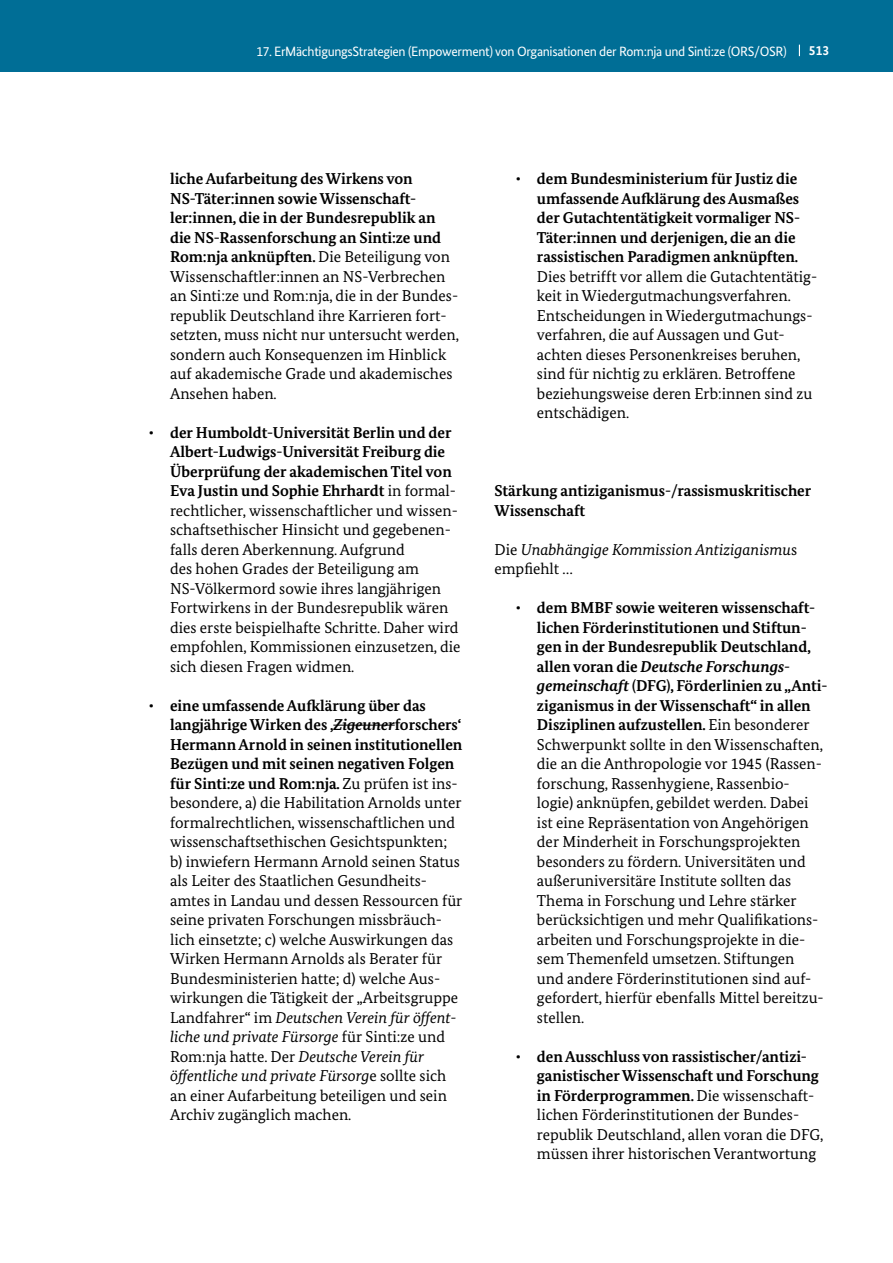
<style>
.page{position:relative;width:893px;height:1263px;background:#fff}
.page>*{position:absolute;margin:0;border:0;box-sizing:border-box;transform-origin:0 0}
.t1{font:15.75px/19.5px "Bundes Serif";color:#000}
.t2{font:700 15.75px/19.5px "Bundes Serif";letter-spacing:-.005em;color:#000}
.t3{font:italic 15.75px/19.5px "Bundes Serif";color:#000}
.t4{font:13.5px "Bundes Sans";letter-spacing:-.025em;color:#fff}
.t5{font:700 13.5px "Bundes Sans";color:#fff}
.s1{font-weight:700}
.s2{font-weight:700;font-style:italic}
.s3{font-style:italic}
.s4{font-style:normal}
</style>
<div class="page">
<div style="left:0;top:0;width:893px;height:72px;background:#006e96"></div>
<hr style="left:333px;top:725px;width:62px;height:1px;background:#000">
<p class="t4" style="left:256px;top:43px;width:532px">17. ErMächtigungsStrategien (Empowerment) von Organisationen der Rom:nja und Sinti:ze (ORS/OSR)</p>
<p class="t5" style="left:809px;top:42px;width:22px">513</p>
<p class="t1" style="left:170px;top:169px;width:290px"><span class="s1">liche Aufarbeitung des Wirkens von NS-Täter:innen sowie Wissenschaft&shy;ler:innen, die in der Bundesrepublik an die NS-Rassenforschung an Sinti:ze und Rom:nja anknüpften.</span> Die Beteiligung von Wissenschaftler:innen an NS-Verbrechen an Sinti:ze und Rom:nja, die in der Bundes&shy;republik Deutschland ihre Karrieren fort&shy;setzten, muss nicht nur untersucht werden, sondern auch Konsequenzen im Hinblick auf akademische Grade und akademisches Ansehen haben.</p>
<p class="t1" style="left:170px;top:422px;width:292px;text-indent:-21px">• <span class="s1">der Humboldt-Universität Berlin und der Albert-Ludwigs-Universität Freiburg die Überprüfung der akademischen Titel von Eva Justin und Sophie Ehrhardt</span> in formal&shy;rechtlicher, wissenschaftlicher und wissen&shy;schaftsethischer Hinsicht und gegebenen&shy;falls deren Aberkennung. Aufgrund<br>des hohen Grades der Beteiligung am NS-Völkermord sowie ihres langjährigen Fortwirkens in der Bundesrepublik wären dies erste beispielhafte Schritte. Daher wird empfohlen, Kommissionen einzusetzen, die sich diesen Fragen widmen.</p>
<p class="t1" style="left:170px;top:695px;width:294px;text-indent:-21px">• <span class="s1">eine umfassende Aufklärung über das langjährige Wirken des ‚</span><span class="s2">Zigeuner</span><span class="s1">forschers‘ Hermann Arnold in seinen institutionellen Bezügen und mit seinen negativen Folgen für Sinti:ze und Rom:nja.</span> Zu prüfen ist ins&shy;besondere, a) die Habilitation Arnolds unter formalrechtlichen, wissenschaftlichen und wissenschaftsethischen Gesichtspunkten; b) inwiefern Hermann Arnold seinen Status als Leiter des Staatlichen Gesundheits&shy;amtes in Landau und dessen Ressourcen für seine privaten Forschungen missbräuch&shy;lich einsetzte; c) welche Auswirkungen das Wirken Hermann Arnolds als Berater für Bundesministerien hatte; d) welche Aus&shy;wirkungen die Tätigkeit der „Arbeitsgruppe Landfahrer“ im <span class="s3">Deutschen Verein für öffent&shy;liche und private Fürsorge</span> für Sinti:ze und Rom:nja hatte. Der <span class="s3">Deutsche Verein für öffentliche und private Fürsorg</span>e sollte sich an einer Aufarbeitung beteiligen und sein Archiv zugänglich machen.</p>
<p class="t1" style="left:537px;top:169px;width:282px;text-indent:-21px">• <span class="s1">dem Bundesministerium für Justiz die umfassende Aufklärung des Ausmaßes der Gutachtentätigkeit vormaliger NS-Täter:innen und derjenigen, die an die rassistischen Paradigmen anknüpften.<br></span>Dies betrifft vor allem die Gutachtentätig&shy;keit in Wiedergutmachungsverfahren.<br>Entscheidungen in Wiedergutmachungs&shy;verfahren, die auf Aussagen und Gut&shy;achten dieses Personenkreises beruhen, sind für nichtig zu erklären. Betroffene beziehungsweise deren Erb:innen sind zu entschädigen.</p>
<p class="t2" style="left:494px;top:481px;width:318px">Stärkung antiziganismus-/rassismuskritischer<br>Wissenschaft</p>
<p class="t3" style="left:494px;top:539px;width:304px"><span class="s4">Die</span> Unabhängige Kommission Antiziganismu<span class="s4">s empfiehlt …</span></p>
<p class="t1" style="left:537px;top:598px;width:292px;text-indent:-21px">• <span class="s1">dem BMBF sowie weiteren wissenschaft&shy;lichen Förderinstitutionen und Stiftun&shy;gen in der Bundesrepublik Deutschland, allen voran die</span> <span class="s2">Deutsche Forschungs&shy;gemeinschaft</span> <span class="s1">(DFG), Förderlinien zu „Anti&shy;ziganismus in der Wissenschaft“ in allen Disziplinen aufzustellen.</span> Ein besonderer Schwerpunkt sollte in den Wissenschaften, die an die Anthropologie vor 1945 (Rassen&shy;forschung, Rassenhygiene, Rassenbio&shy;logie) anknüpfen, gebildet werden. Dabei ist eine Repräsentation von Angehörigen der Minderheit in Forschungsprojekten besonders zu fördern. Universitäten und außeruniversitäre Institute sollten das Thema in Forschung und Lehre stärker berücksichtigen und mehr Qualifikations&shy;arbeiten und Forschungsprojekte in die&shy;sem Themenfeld umsetzen. Stiftungen<br>und andere Förderinstitutionen sind auf&shy;gefordert, hierfür ebenfalls Mittel bereitzu&shy;stellen.</p>
<p class="t1" style="left:537px;top:1046px;width:288px;text-indent:-21px">• <span class="s1">den Ausschluss von rassistischer/antizi&shy;ganistischer Wissenschaft und Forschung in Förderprogrammen.</span> Die wissenschaft&shy;lichen Förderinstitutionen der Bundes&shy;republik Deutschland, allen voran die DFG, müssen ihrer historischen Verantwortung</p>
</div>
